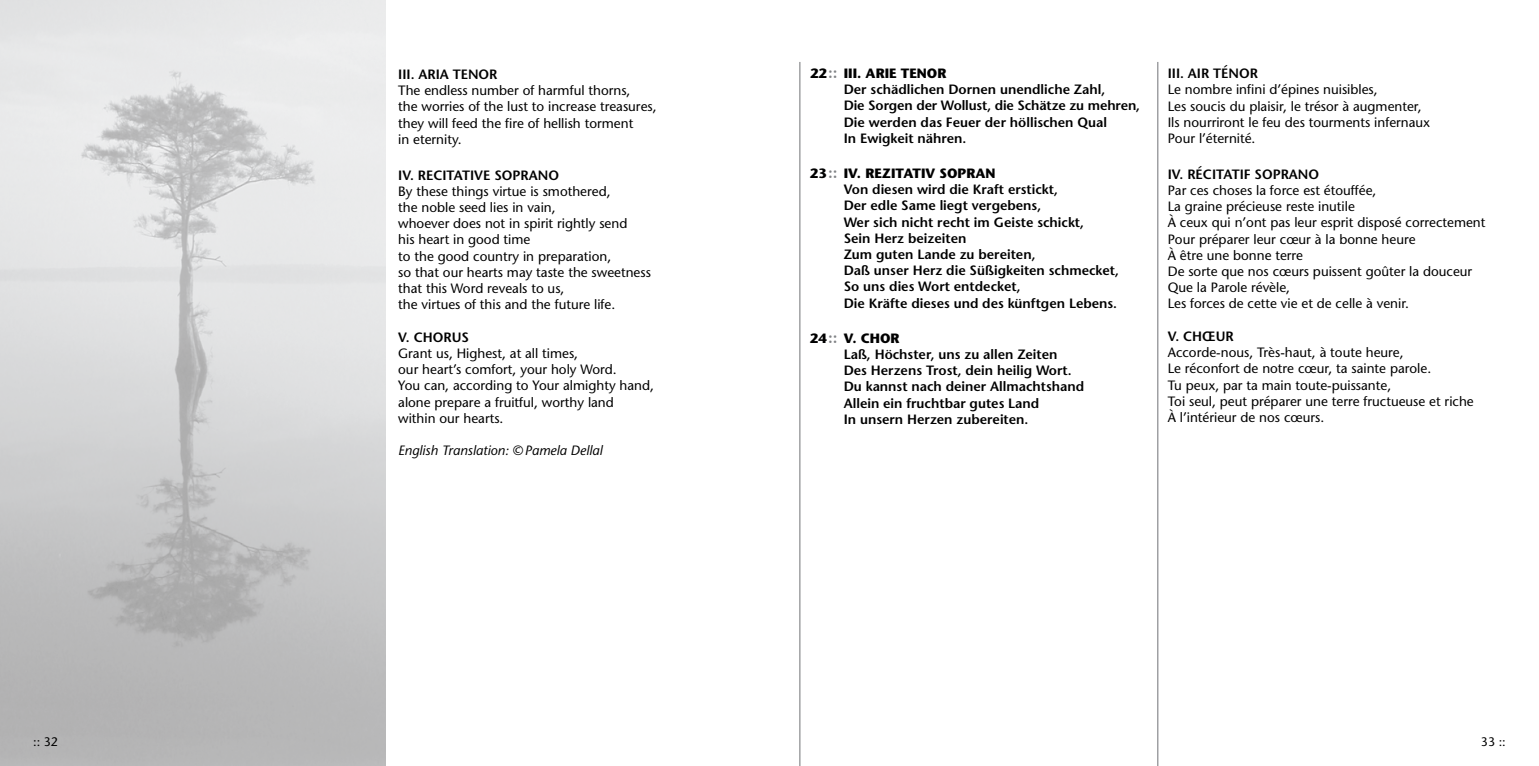
<style>
.page{position:relative;width:1539px;height:766px;background:#fff}
.page>*{position:absolute;margin:0;border:0;box-sizing:border-box;transform-origin:0 0}
.t1{font:13.5px/16.2px "Stone Sans";color:#000}
.t2{font:600 13.5px/16.2px "Stone Sans";color:#000}
.t3{font:italic 13.5px "Stone Sans";color:#000}
.t4{font:700 13.5px/16.2px "Stone Sans";color:#000}
.t5{font:12.38px "Stone Sans";color:#000}
.s1{font-weight:700}
.s2{font-family:"Stone Sans Sem ITCTT Semi";font-weight:400;font-size:15.75px;color:#808285}
.s3{font-weight:600}
</style>
<div class="page">
<img style="left:0;top:0;width:386px;height:765px">
<hr style="left:799px;top:62px;width:1px;height:703px;background:#808285">
<hr style="left:1157px;top:62px;width:1px;height:703px;background:#808285">
<p class="t2" style="left:398px;top:66px;width:98px">III. Aria Tenor</p>
<p class="t1" style="left:398px;top:82px;width:260px">The endless number of harmful thorns,<br>the worries of the lust to increase treasures, they will feed the fire of hellish torment<br>in eternity.</p>
<p class="t2" style="left:398px;top:166px;width:36px">IV. Recit</p>
<p class="t2" style="left:454px;top:166px;width:17px">ative</p>
<p class="t2" style="left:494px;top:166px;width:66px">Soprano</p>
<p class="t1" style="left:398px;top:183px;width:254px">By these things virtue is smothered,<br>the noble seed lies in vain,<br>whoever does not in spirit rightly send<br>his heart in good time<br>to the good country in preparation,<br>so that our hearts may taste the sweetness that this Word reveals to us,<br>the virtues of this and the future life.</p>
<p class="t2" style="left:398px;top:328px;width:55px">V. Chorus</p>
<p class="t1" style="left:398px;top:345px;width:257px">Grant us, Highest, at all times,<br>our heart’s comfort, your holy Word.<br>You can, according to Your almighty hand, alone prepare a fruitful, worthy land within our hearts.</p>
<p class="t3" style="left:398px;top:442px;width:206px">English Translation: ©Pamela Dellal</p>
<p class="t2" style="left:844px;top:65px;width:298px;text-indent:-34px"><span class="s1">22</span><span class="s2">::</span> <span class="s1">III. ARIE TENOR<br></span>Der schädlichen Dornen unendliche Zahl,<br>Die Sorgen der Wollust, die Schätze zu mehren, Die werden das Feuer der höllischen Qual<br>In Ewigkeit nähren.</p>
<p class="t2" style="left:844px;top:165px;width:277px;text-indent:-34px"><span class="s1">23</span><span class="s2">::</span> <span class="s1">IV. REZITATIV SOPRAN<br></span>Von diesen wird die Kraft erstickt,<br>Der edle Same liegt vergebens,<br>Wer sich nicht recht im Geiste schickt,<br>Sein Herz beizeiten<br>Zum guten Lande zu bereiten,<br>Daß unser Herz die Süßigkeiten schmecket,<br>So uns dies Wort entdecket,<br>Die Kräfte dieses und des künftgen Lebens.</p>
<p class="t4" style="left:810px;top:329px;width:91px">24<span class="s2">::</span> V. CHOR<br><span class="s3">L</span></p>
<p class="t2" style="left:844px;top:346px;width:242px;text-indent:7px">aß, Höchster, uns zu allen Zeiten<br>Des Herzens Trost, dein heilig Wort.<br>Du kannst nach deiner Allmachtshand</p>
<p class="t2" style="left:810px;top:394px;width:16px">A</p>
<p class="t2" style="left:844px;top:394px;width:197px;text-indent:9px">llein ein fruchtbar gutes Land<br>In unsern Herzen zubereiten.</p>
<p class="t2" style="left:1168px;top:65px;width:92px">III. AIR TÉNOR</p>
<p class="t1" style="left:1168px;top:81px;width:264px">Le nombre infini d’épines nuisibles,<br>Les soucis du plaisir, le trésor à augmenter, Ils nourriront le feu des tourments infernaux Pour l’éternité.</p>
<p class="t2" style="left:1168px;top:166px;width:133px">IV. RÉCITATIF SOPRANO</p>
<p class="t1" style="left:1168px;top:182px;width:319px">Par ces choses la force est étouffée,<br>La graine précieuse reste inutile<br>À ceux qui n’ont pas leur esprit disposé correctement Pour préparer leur cœur à la bonne heure<br>À être une bonne terre<br>De sorte que nos cœurs puissent goûter la douceur Que la Parole révèle,<br>Les forces de cette vie et de celle à venir.</p>
<p class="t2" style="left:1168px;top:328px;width:67px">V. CHœUR</p>
<p class="t1" style="left:1168px;top:344px;width:308px">Accorde-nous, Très-haut, à toute heure,<br>Le réconfort de notre cœur, ta sainte parole.<br>Tu peux, par ta main toute-puissante,<br>Toi seul, peut préparer une terre fructueuse et riche À l’intérieur de nos cœurs.</p>
<p class="t5" style="left:33px;top:733px;width:26px">:: 32</p>
<p class="t5" style="left:1481px;top:733px;width:26px">33 ::</p>
</div>
